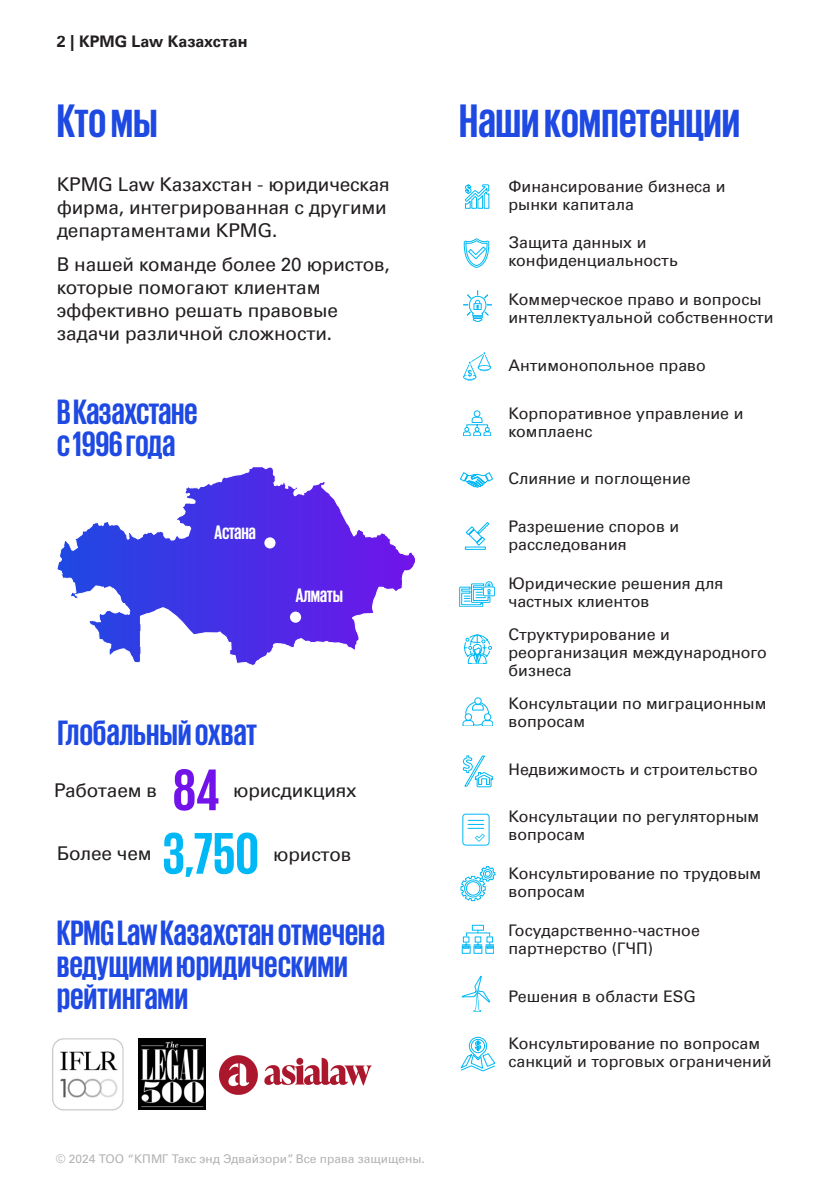
<style>
.page{position:relative;width:840px;height:1191px;background:#fff}
.page>*{position:absolute;margin:0;border:0;box-sizing:border-box;transform-origin:0 0}
.Number_text{font:700 60px "KPMG Cyrillic";color:#00b8f5}
.Number_text-2{font:700 60px "KPMG Cyrillic";color:#7213ea}
.t1{font:700 48px "KPMG Cyrillic";color:#1e49e2}
.Text1{font:700 36px/32px "KPMG Cyrillic";color:#1e49e2}
.Text1-2{font:700 20px "KPMG Cyrillic";letter-spacing:-.01em;color:#fff}
.Text1-3{font:19px/22.8px "Universfor KPMG";letter-spacing:-.01em;color:#231f20}
.t2{font:16px/18px "Universfor KPMG";color:#231f20}
.t3{font:700 16px "Universfor KPMG";color:#231f20}
.t4{font:12px "Universfor KPMG";color:#b2b2b2}
.s1{font-family:"KPMG"}
</style>
<div class="page">
<img style="left:139px;top:1039px;width:66px;height:70px">
<div style="left:477px;top:365px;width:14px;height:5px;background:#00b8f5;border-radius:50%"></div>
<svg style="left:463px;top:352px;width:27px;height:28px"></svg>
<svg style="left:465px;top:184px;width:24px;height:25px"></svg>
<div style="left:473px;top:410px;width:7px;height:7px;border:1px solid #00b8f5;border-radius:50%"></div>
<svg style="left:463px;top:416px;width:27px;height:19px"></svg>
<svg style="left:460px;top:472px;width:33px;height:15px"></svg>
<div style="left:465px;top:547px;width:20px;height:3px;border:1px solid #00b8f5"></div>
<svg style="left:465px;top:522px;width:24px;height:24px"></svg>
<svg style="left:464px;top:635px;width:27px;height:29px"></svg>
<svg style="left:463px;top:238px;width:26px;height:30px"></svg>
<svg style="left:459px;top:581px;width:35px;height:25px"></svg>
<svg style="left:463px;top:290px;width:28px;height:32px"></svg>
<div style="left:474px;top:697px;width:7px;height:7px;border:1px solid #00b8f5;border-radius:50%"></div>
<svg style="left:462px;top:701px;width:30px;height:24px"></svg>
<svg style="left:462px;top:755px;width:30px;height:32px"></svg>
<svg style="left:462px;top:813px;width:27px;height:33px"></svg>
<svg style="left:460px;top:866px;width:35px;height:35px"></svg>
<svg style="left:461px;top:925px;width:32px;height:28px"></svg>
<svg style="left:461px;top:975px;width:29px;height:36px"></svg>
<svg style="left:460px;top:1036px;width:34px;height:35px"></svg>
<svg style="left:57px;top:467px;width:357px;height:199px"></svg>
<div style="left:264px;top:537px;width:11px;height:11px;background:#fff;border-radius:50%"></div>
<div style="left:290px;top:611px;width:11px;height:12px;background:#fff;border-radius:50%"></div>
<img style="left:52px;top:1038px;width:72px;height:73px">
<img style="left:219px;top:1055px;width:152px;height:39px">
<p class="t3" style="left:57px;top:32px;width:192px">2 | KPMG Law Казахстан</p>
<p class="t1" style="left:57px;top:97px;width:102px">Кто мы</p>
<p class="t1" style="left:459px;top:97px;width:282px">Наши компетенции</p>
<p class="Text1-3" style="left:57px;top:173px;width:334px">KPMG Law Казахстан - юридическая фирма, интегрированная с другими департаментами KPMG.</p>
<p class="Text1-3" style="left:57px;top:253px;width:334px">В нашей команде более 20 юристов, которые помогают клиентам эффективно решать правовые задачи различной сложности.</p>
<p class="t2" style="left:508px;top:177px;width:218px">Финансирование бизнеса и рынки капитала</p>
<p class="t2" style="left:508px;top:234px;width:171px">Защита данных и конфиденциальность</p>
<p class="t2" style="left:508px;top:290px;width:266px">Коммерческое право и вопросы интеллектуальной собственности</p>
<p class="t2" style="left:508px;top:356px;width:199px">Антимонопольное право</p>
<p class="t2" style="left:508px;top:404px;width:236px">Корпоративное управление и комплаенс</p>
<p class="t2" style="left:508px;top:469px;width:183px">Слияние и поглощение</p>
<p class="t2" style="left:508px;top:517px;width:172px">Разрешение споров и расследования</p>
<p class="t2" style="left:508px;top:574px;width:216px">Юридические решения для частных клиентов</p>
<p class="t2" style="left:508px;top:625px;width:260px">Структурирование и реорганизация международного бизнеса</p>
<p class="t2" style="left:508px;top:694px;width:259px">Консультации по миграционным вопросам</p>
<p class="t2" style="left:508px;top:760px;width:251px">Недвижимость и строительство</p>
<p class="t2" style="left:508px;top:807px;width:252px">Консультации по регуляторным вопросам</p>
<p class="t2" style="left:508px;top:864px;width:254px">Консультирование по трудовым вопросам</p>
<p class="t2" style="left:508px;top:921px;width:193px">Государственно-частное партнерство (ГЧП)</p>
<p class="t2" style="left:508px;top:987px;width:189px">Решения в области ESG</p>
<p class="t2" style="left:508px;top:1034px;width:264px">Консультирование по вопросам санкций и торговых ограничений</p>
<p class="Text1" style="left:57px;top:395px;width:142px">В Казахстане с 1996 года</p>
<p class="Text1-2" style="left:214px;top:522px;width:43px">Астана</p>
<p class="Text1-2" style="left:295px;top:585px;width:49px">Алматы</p>
<p class="Text1" style="left:58px;top:715px;width:201px">Глобальный охват</p>
<p class="Number_text-2" style="left:172px;top:759px;width:49px">84</p>
<p class="Text1-3" style="left:54px;top:778px;width:104px">Работаем в</p>
<p class="Text1-3" style="left:233px;top:778px;width:125px">юрисдикциях</p>
<p class="Number_text" style="left:162px;top:823px;width:98px">3,750</p>
<p class="Text1-3" style="left:57px;top:842px;width:96px">Более чем</p>
<p class="Text1-3" style="left:273px;top:843px;width:80px">юристов</p>
<p class="Text1" style="left:57px;top:915px;width:329px"><span class="s1">KPMG Law</span> Казахстан отмечена ведущими юридическими рейтингами</p>
<p class="t4" style="left:56px;top:1151px;width:370px">© 2024 ТОО “КПМГ Такс энд Эдвайзори”. Все права защищены.</p>
</div>
